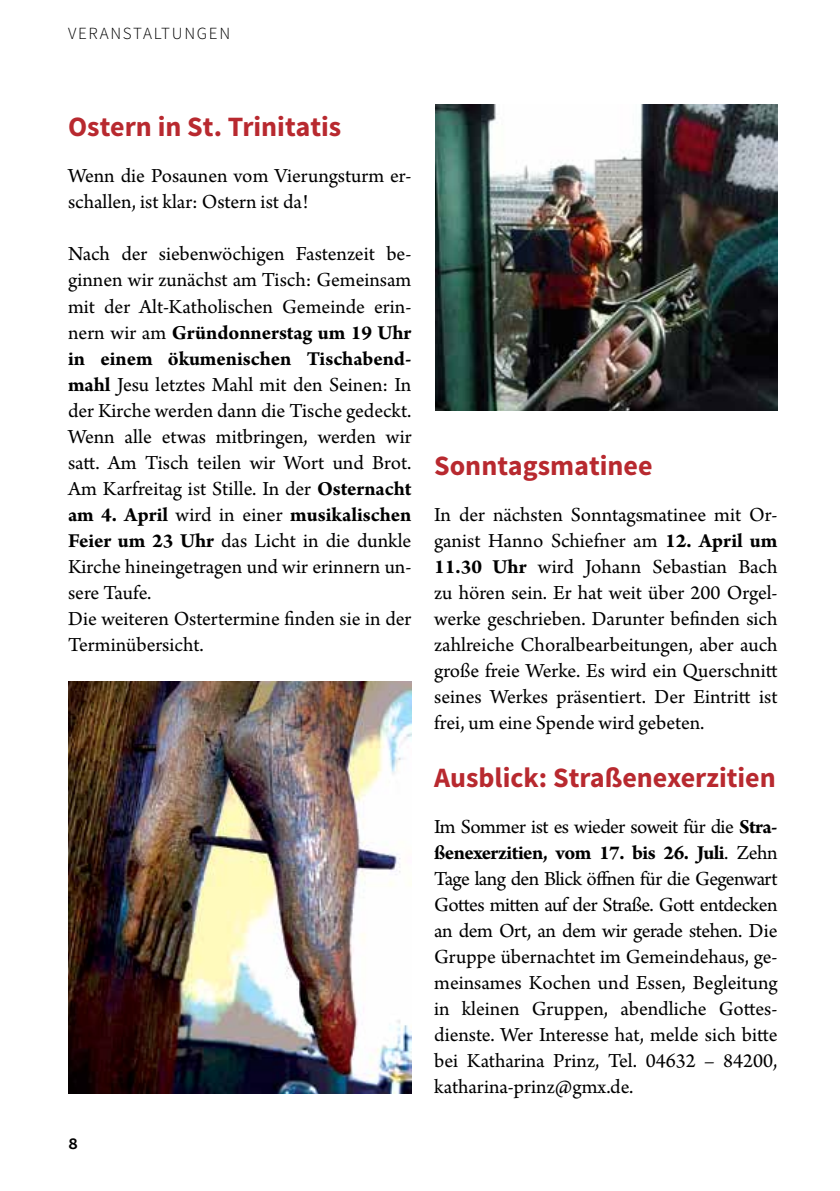
<style>
.page{position:relative;width:840px;height:1191px;background:#fff}
.page>*{position:absolute;margin:0;border:0;box-sizing:border-box;transform-origin:0 0}
.t1{font:700 28px "Source Sans Pro";color:#b8292f}
.t2{font:21px/26px "Arno Pro";color:#000}
.t3{font:600 20px "Source Sans Pro";color:#000}
.t4{font:300 17px "Source Sans Pro";letter-spacing:.1em;color:#000}
.s1{font-weight:700}
</style>
<div class="page">
<img style="left:68px;top:682px;width:343px;height:411px">
<img style="left:435px;top:105px;width:342px;height:306px">
<p class="t4" style="left:68px;top:23px;width:65px">VERANSTALT</p>
<p class="t4" style="left:172px;top:23px;width:60px">UNGEN</p>
<h1 class="t1" style="left:68px;top:109px;width:274px">Ostern in St. Trinitatis</h1>
<p class="t2" style="left:68px;top:164px;width:344px">Wenn die Posaunen vom Vierungsturm er&shy;schallen, ist klar: Ostern ist da!</p>
<p class="t2" style="left:68px;top:242px;width:345px">Nach der siebenwöchigen Fastenzeit be&shy;ginnen wir zunächst am Tisch: Gemeinsam mit der Alt-Katholischen Gemeinde erin&shy;nern wir am <span class="s1">Gründonnerstag um 19 Uhr in einem ökumenischen Tischabend&shy;mahl</span> Jesu letztes Mahl mit den Seinen: In der Kirche werden dann die Tische gedeckt.<br>Wenn alle etwas mitbringen, werden wir satt. Am Tisch teilen wir Wort und Brot.<br>Am Karfreitag ist Stille. In der <span class="s1">Osternacht am 4. April</span> wird in einer <span class="s1">musikalischen Feier um 23 Uhr</span> das Licht in die dunkle Kirche hineingetragen und wir erinnern un&shy;sere Taufe.<br>Die weiteren Ostertermine finden sie in der Terminübersicht.</p>
<p class="t3" style="left:68px;top:1130px;width:11px">8</p>
<h1 class="t1" style="left:434px;top:447px;width:220px">Sonntagsmatinee</h1>
<p class="t2" style="left:434px;top:502px;width:345px;text-align:justify">In der nächsten Sonntagsmatinee mit Or&shy;ganist Hanno Schiefner am <span class="s1">12. April um 11.30 Uhr</span> wird Johann Sebastian Bach zu hören sein. Er hat weit über 200 Orgel&shy;werke geschrieben. Darunter befinden sich zahlreiche Choralbearbeitungen, aber auch große freie Werke. Es wird ein Querschnitt seines Werkes präsentiert. Der Eintritt ist frei, um eine Spende wird gebeten.</p>
<h1 class="t1" style="left:434px;top:759px;width:343px">Ausblick: Straßenexerzitien</h1>
<p class="t2" style="left:434px;top:814px;width:345px;text-align:justify">Im Sommer ist es wieder soweit für die <span class="s1">Stra&shy;ßenexerzitien, vom 17. bis 26. Juli</span>. Zehn Tage lang den Blick öffnen für die Gegenwart Gottes mitten auf der Straße. Gott entdecken an dem Ort, an dem wir gerade stehen. Die Gruppe übernachtet im Gemeindehaus, ge&shy;meinsames Kochen und Essen, Begleitung in kleinen Gruppen, abendliche Gottes&shy;dienste. Wer Interesse hat, melde sich bitte bei Katharina Prinz, Tel. 04632 – 84200, katharina-prinz@gmx.de.</p>
</div>
